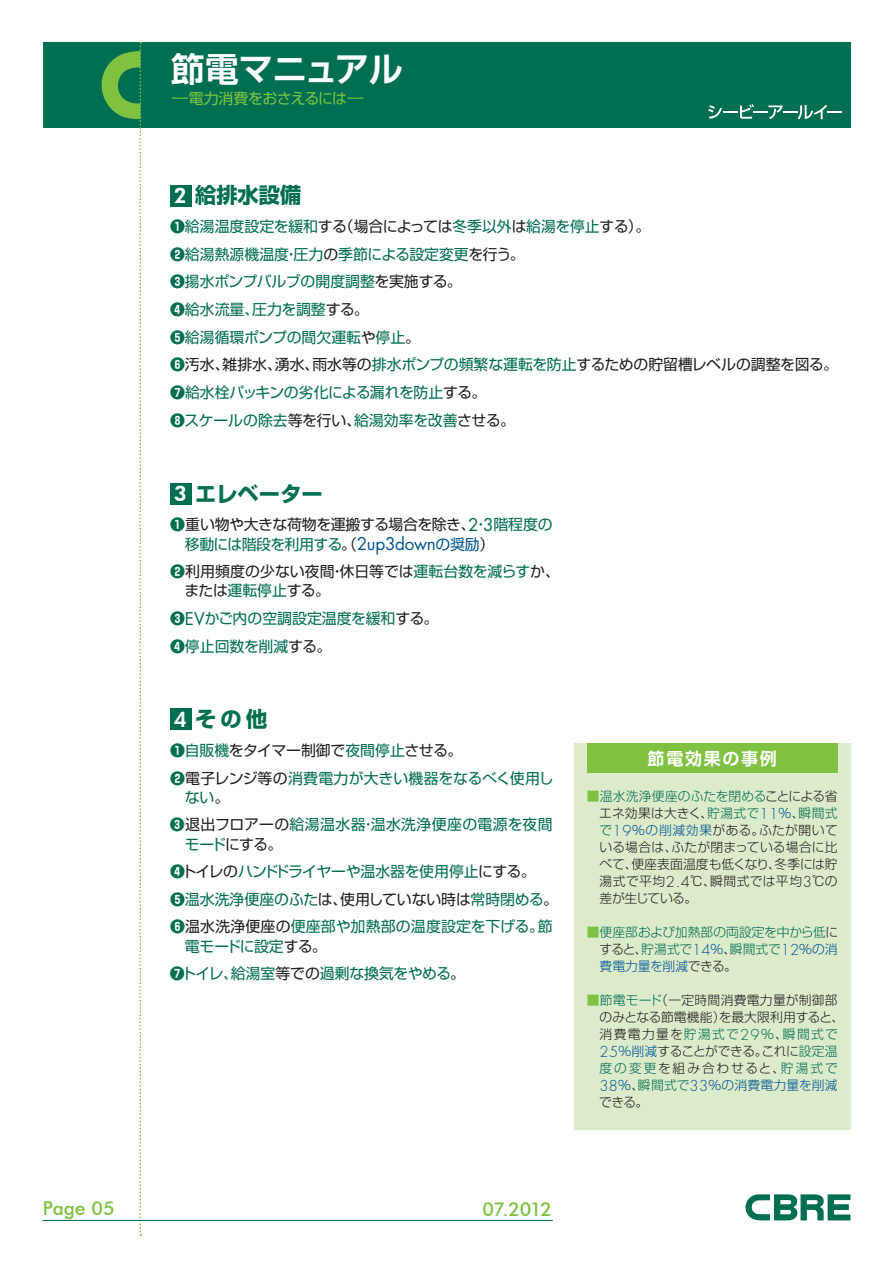
<style>
.page{position:relative;width:893px;height:1263px;background:#fff}
.page>*{position:absolute;margin:0;border:0;box-sizing:border-box;transform-origin:0 0}
.t1{font:700 34.05px "Shin Go Pro De";letter-spacing:-.005em;color:#fff}
.t2{font:700 21.3px "Shin Go Pro";color:#006e51}
.t3{font:500 19.2px "Futura BT";letter-spacing:-.02em;color:#7fc241}
.t4{font:700 16.95px "Shin Go Pro De";letter-spacing:.1em;color:#fff}
.t5{font:14.85px/27.6px "Shin Go Pro";letter-spacing:-.01em;color:#006e51}
.t6{font:14.85px/19.2px "Shin Go Pro";letter-spacing:-.015em;color:#231f20}
.t7{font:14.85px/27.6px "Shin Go Pro";letter-spacing:.025em;color:#006e51}
.t8{font:14.85px "Shin Go Pro";letter-spacing:-.035em;color:#7fc241;scale:1.5 1}
.t9{font:300 12.75px/17px "Shin Go Pro";letter-spacing:.015em;color:#231f20;text-align:justify}
.t10{font:300 12.75px/17px "Shin Go Pro";letter-spacing:-.005em;color:#006e51;text-align:justify}
.s1{font-family:"Futura BT";font-weight:800;color:#fff}
.s2{font-weight:700}
.s3{color:#231f20}
.s4{font-weight:700;color:#006e51}
.s5{font-family:"Futura";font-size:17.1px;color:#006e51}
.s6{color:#006e51}
.s7{font-family:"Futura";font-size:17.1px;color:#005595}
.s8{color:#005595}
.s9{font-family:"Futura";font-size:17.1px}
.s10{color:#7fc241}
.s11{font-family:"Futura";font-size:14.7px;color:#005595}
.s12{font-family:"Futura";font-size:14.7px}
.s13{font-family:"Futura";font-size:14.7px;color:#006e51}
</style>
<div class="page">
<div style="left:43px;top:43px;width:807px;height:85px;background:#006e51"></div>
<svg style="left:745px;top:1194px;width:105px;height:26px"></svg>
<svg style="left:102px;top:42px;width:39px;height:1194px"></svg>
<hr style="left:43px;top:1220px;width:510px;height:1px;background:#006e51">
<svg style="left:708px;top:104px;width:134px;height:15px"></svg>
<div style="left:574px;top:743px;width:276px;height:387px;background:#dcebca"></div>
<div style="left:587px;top:743px;width:251px;height:30px;background:#7fc241"></div>
<div style="left:170px;top:185px;width:21px;height:21px;background:#006e51"></div>
<div style="left:170px;top:709px;width:21px;height:21px;background:#006e51"></div>
<div style="left:170px;top:483px;width:21px;height:21px;background:#006e51"></div>
<p class="t3" style="left:43px;top:1196px;width:73px">Page 05</p>
<h1 class="t1" style="left:171px;top:41px;width:233px">節電マニュアル</h1>
<p class="t8" style="left:169px;top:87px;width:134px">－電力消費をおさえるには－</p>
<h2 class="t2" style="left:174px;top:178px;width:129px"><span class="s1">2</span> 給排水設備</h2>
<p class="t5" style="left:170px;top:211px;width:669px"><span class="s2">❶</span>給湯温度設定を緩和<span class="s3">する（場合によっては</span>冬季以外<span class="s3">は</span>給湯を停止<span class="s3">する）。<br></span><span class="s2">❷</span>給湯熱源機温度・圧力<span class="s3">の</span>季節による設定変更<span class="s3">を行う。<br></span><span class="s2">❸</span>揚水ポンプバルブの開度調整<span class="s3">を実施する。<br></span><span class="s2">❹</span>給水流量、圧力を調整<span class="s3">する。<br></span><span class="s2">❺</span>給湯循環ポンプの間欠運転<span class="s3">や</span>停止<span class="s3">。<br></span><span class="s2">❻</span><span class="s3">汚水、雑排水、湧水、雨水等の</span>排水ポンプの頻繁な運転を防止<span class="s3">するための貯留槽レベルの調整を図る。<br></span><span class="s2">❼</span>給水栓パッキンの劣化による漏れを防止<span class="s3">する。<br></span><span class="s2">❽</span>スケールの除去<span class="s3">等を行い、</span>給湯効率を改善<span class="s3">させる。</span></p>
<h2 class="t2" style="left:174px;top:477px;width:150px"><span class="s1">3</span> エレベーター</h2>
<p class="t6" style="left:185px;top:513px;width:369px;text-indent:-15px"><span class="s4">❶</span>重い物や大きな荷物を運搬する場合を除き、<span class="s5">2</span><span class="s6">・</span><span class="s5">3</span><span class="s6">階程度の移動には階段を利用する</span>。（<span class="s7">2up3down</span><span class="s8">の奨励</span>）</p>
<p class="t6" style="left:185px;top:560px;width:377px;text-indent:-14px"><span class="s4">❷</span>利用頻度の少ない夜間・休日等では<span class="s6">運転台数を減らす</span>か、または<span class="s6">運転停止</span>する。</p>
<p class="t5" style="left:170px;top:603px;width:270px"><span class="s2">❸</span><span class="s9">EV</span>かご内の空調設定温度を緩和<span class="s3">する。<br></span><span class="s2">❹</span>停止回数を削減<span class="s3">する。</span></p>
<h2 class="t2" style="left:174px;top:702px;width:95px"><span class="s1">4</span> その他</h2>
<p class="t5" style="left:170px;top:735px;width:385px"><span class="s2">❶</span>自販機<span class="s3">をタイマー制御で</span>夜間停止<span class="s3">させる。<br></span><span class="s2">❷</span><span class="s3">電子レンジ等の</span>消費電力が大きい機器をなるべく使用し</p>
<p class="t7" style="left:170px;top:781px;width:384px;text-indent:15px">ない<span class="s3">。<br></span><span class="s2">❸</span><span class="s3">退出フロアーの</span>給湯温水器・温水洗浄便座の電源を夜間</p>
<p class="t5" style="left:170px;top:828px;width:389px;text-indent:15px">モード<span class="s3">にする。<br></span><span class="s2">❹</span><span class="s3">トイレの</span>ハンドドライヤーや温水器を使用停止<span class="s3">にする。<br></span><span class="s2">❺</span>温水洗浄便座のふた<span class="s3">は、使用していない時は</span>常時閉める<span class="s3">。<br></span><span class="s2">❻</span><span class="s3">温水洗浄便座の</span>便座部や加熱部の温度設定を下げる。節</p>
<p class="t5" style="left:170px;top:930px;width:297px;text-indent:15px">電モードに設定<span class="s3">する。<br></span><span class="s2">❼</span>トイレ、給湯室<span class="s3">等での</span>過剰な換気をやめる<span class="s3">。</span></p>
<p class="t4" style="left:648px;top:744px;width:131px">節電効果の事例</p>
<p class="t9" style="left:599px;top:786px;width:240px;text-indent:-12px"><span class="s10">■</span><span class="s6">温水洗浄便座のふたを閉める</span>ことによる省エネ効果は大きく、<span class="s6">貯湯式で</span><span class="s11">11</span><span class="s8">％</span>、<span class="s6">瞬間式で</span><span class="s11">19</span><span class="s8">％の削減効果</span>がある。ふたが開いている場合は、ふたが閉まっている場合に比べて、便座表面温度も低くなり、冬季には貯湯式で平均<span class="s12">2.4</span>℃、瞬間式では平均<span class="s12">3</span>℃の差が生じている。</p>
<p class="t10" style="left:599px;top:922px;width:240px;text-indent:-13px"><span class="s10">■</span>便座部および加熱部の両設定を中から低<span class="s3">にすると、</span>貯湯式で<span class="s11">14</span><span class="s8">％</span><span class="s3">、</span>瞬間式で<span class="s11">12</span><span class="s8">％の消費電力量を削減</span><span class="s3">できる。</span></p>
<p class="t9" style="left:599px;top:990px;width:246px;text-align:left;text-indent:-13px"><span class="s10">■</span><span class="s6">節電モード</span>（一定時間消費電力量が制御部のみとなる節電機能）を最大限利用すると、消費電力量を<span class="s6">貯湯式で</span><span class="s13">29</span><span class="s6">％</span>、<span class="s6">瞬間式で<br></span><span class="s11">25</span><span class="s8">％削減</span>することができる。これに<span class="s6">設定温度の変更</span>を組み合わせると、<span class="s6">貯湯式で<br></span><span class="s11">38</span><span class="s8">％</span>、<span class="s6">瞬間式で</span><span class="s11">33</span><span class="s8">％の消費電力量を削減</span>できる。</p>
<p class="t3" style="left:483px;top:1198px;width:71px">07.2012</p>
</div>
